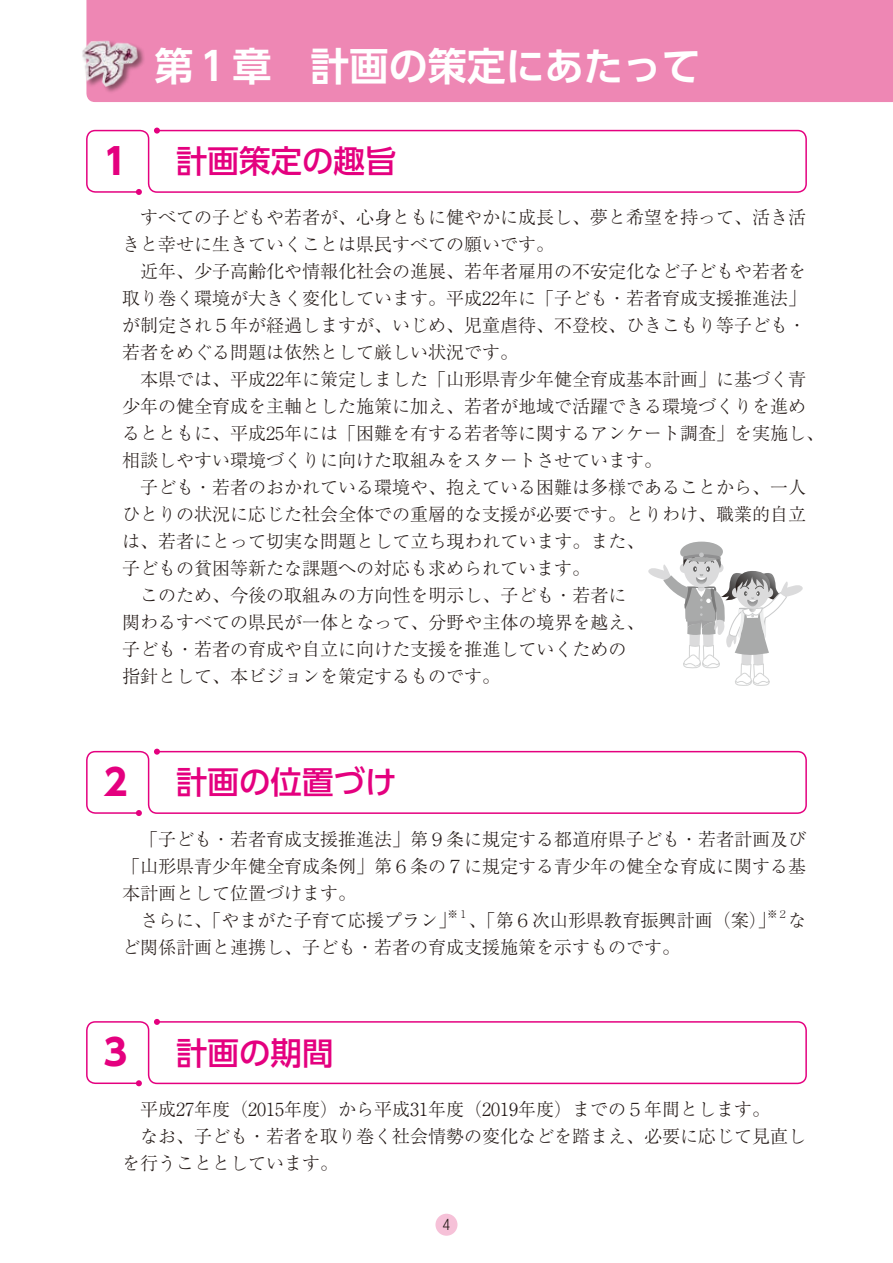
<style>
.page{position:relative;width:893px;height:1263px;background:#fff}
.page>*{position:absolute;margin:0;border:0;box-sizing:border-box;transform-origin:0 0}
.t1{font:700 39px "UD Shin Go Pr 6 N De";color:#fff}
.t2{font:700 36px "UD Shin Go Pr 6 N";color:#e4007f}
.t3{font:500 31.5px "UD Shin Go Pr 6 N";color:#e4007f}
.t4{font:300 18px/27px "Ryumin Pr 6";color:#231916}
.t5{font:300 14.25px "UD Shin Go Pr 6 N";color:#231916}
.t6{font:300 10.5px "Ryumin Pr 6";color:#231916}
</style>
<div class="page">
<div style="left:435px;top:1214px;width:22px;height:22px;background:#f6c1d8;border-radius:50%"></div>
<div style="left:86px;top:0;width:807px;height:102px;background:#ee87b4"></div>
<svg style="left:86px;top:129px;width:721px;height:64px"></svg>
<svg style="left:136px;top:189px;width:6px;height:6px"></svg>
<svg style="left:154px;top:128px;width:6px;height:6px"></svg>
<svg style="left:86px;top:1021px;width:721px;height:64px"></svg>
<svg style="left:136px;top:1080px;width:6px;height:6px"></svg>
<svg style="left:154px;top:1019px;width:6px;height:6px"></svg>
<svg style="left:86px;top:750px;width:721px;height:64px"></svg>
<svg style="left:136px;top:810px;width:6px;height:6px"></svg>
<svg style="left:154px;top:749px;width:6px;height:6px"></svg>
<svg style="left:648px;top:542px;width:155px;height:144px"></svg>
<div style="left:82px;top:40px;width:64px;height:54px;background:#231916;opacity:.5"></div>
<img style="left:82px;top:38px;width:58px;height:50px">
<h2 class="t2" style="left:98px;top:132px;width:37px">１</h2>
<h1 class="t1" style="left:155px;top:34px;width:548px">第１章　計画の策定にあたって</h1>
<h3 class="t3" style="left:176px;top:136px;width:222px">計画策定の趣旨</h3>
<p class="t4" style="left:122px;top:203px;width:686px;text-indent:18px">すべての子どもや若者が、心身ともに健やかに成長し、夢と希望を持って、活き活きと幸せに生きていくことは県民すべての願いです。</p>
<p class="t4" style="left:122px;top:257px;width:686px;text-align:justify;text-indent:18px">近年、少子高齢化や情報化社会の進展、若年者雇用の不安定化など子どもや若者を取り巻く環境が大きく変化しています。平成22年に「子ども・若者育成支援推進法」が制定され５年が経過しますが、いじめ、児童虐待、不登校、ひきこもり等子ども・若者をめぐる問題は依然として厳しい状況です。</p>
<p class="t4" style="left:122px;top:365px;width:704px;text-indent:18px">本県では、平成22年に策定しました「山形県青少年健全育成基本計画」に基づく青少年の健全育成を主軸とした施策に加え、若者が地域で活躍できる環境づくりを進めるとともに、平成25年には「困難を有する若者等に関するアンケート調査」を実施し、相談しやすい環境づくりに向けた取組みをスタートさせています。</p>
<p class="t4" style="left:140px;top:473px;width:668px">子ども・若者のおかれている環境や、抱えている困難は多様であることから、一人</p>
<p class="t4" style="left:122px;top:500px;width:686px">ひとりの状況に応じた社会全体での重層的な支援が必要です。とりわけ、職業的自立</p>
<p class="t4" style="left:122px;top:527px;width:524px">は、若者にとって切実な問題として立ち現われています。また、</p>
<p class="t4" style="left:122px;top:554px;width:470px">子どもの貧困等新たな課題への対応も求められています。</p>
<p class="t4" style="left:140px;top:581px;width:488px">このため、今後の取組みの方向性を明示し、子ども・若者に</p>
<p class="t4" style="left:122px;top:608px;width:524px">関わるすべての県民が一体となって、分野や主体の境界を越え、</p>
<p class="t4" style="left:122px;top:635px;width:506px">子ども・若者の育成や自立に向けた支援を推進していくための</p>
<p class="t4" style="left:122px;top:662px;width:380px">指針として、本ビジョンを策定するものです。</p>
<h2 class="t2" style="left:98px;top:753px;width:37px">２</h2>
<h3 class="t3" style="left:176px;top:757px;width:222px">計画の位置づけ</h3>
<p class="t4" style="left:140px;top:824px;width:668px">「子ども・若者育成支援推進法」第９条に規定する都道府県子ども・若者計画及び</p>
<p class="t4" style="left:122px;top:851px;width:686px">「山形県青少年健全育成条例」第６条の７に規定する青少年の健全な育成に関する基</p>
<p class="t4" style="left:122px;top:878px;width:235px">本計画として位置づけます。</p>
<p class="t4" style="left:140px;top:905px;width:318px">さらに、「やまがた子育て応援プラン」</p>
<p class="t6" style="left:448px;top:905px;width:23px">※１</p>
<p class="t4" style="left:469px;top:905px;width:309px">、「第６次山形県教育振興計画（案）」</p>
<p class="t6" style="left:767px;top:905px;width:23px">※２</p>
<p class="t4" style="left:788px;top:905px;width:19px">な</p>
<p class="t4" style="left:122px;top:932px;width:559px">ど関係計画と連携し、子ども・若者の育成支援施策を示すものです。</p>
<h2 class="t2" style="left:98px;top:1023px;width:37px">３</h2>
<h3 class="t3" style="left:176px;top:1027px;width:159px">計画の期間</h3>
<p class="t4" style="left:122px;top:1094px;width:686px">　平成27年度（2015年度）から平成31年度（2019年度）までの５年間とします。<br>　なお、子ども・若者を取り巻く社会情勢の変化などを踏まえ、必要に応じて見直しを行うこととしています。</p>
<p class="t5" style="left:443px;top:1213px;width:9px">4</p>
</div>
